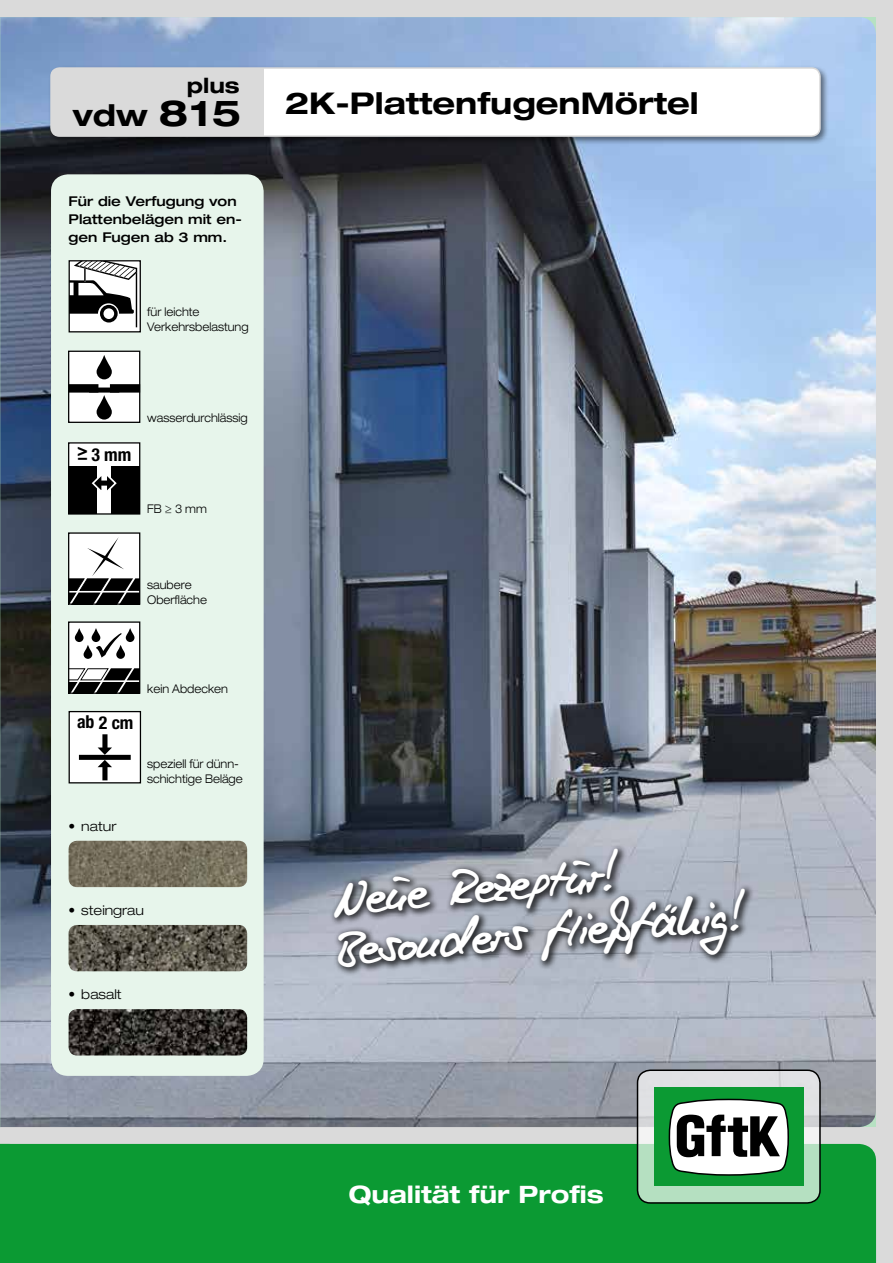
<style>
.page{position:relative;width:893px;height:1263px;background:#dadada}
.page>*{position:absolute;margin:0;border:0;box-sizing:border-box;transform-origin:0 0}
.t1{font:42px/50.4px "Monizwo Plain";color:#fff}
.t2{font:700 expanded 30px "Helvetica Neue LT Std";color:#000}
.t3{font:700 expanded 24px "Helvetica Neue LT Std";color:#fff}
.t4{font:700 expanded 21px "Helvetica Neue LT Std";color:#000}
.t5{font:700 condensed 17.85px "Helvetica Neue LT Std";color:#000}
.t6{font:500 expanded 13.5px/18px "Helvetica Neue LT Std";color:#000}
.t7{font:300 expanded 13.5px "Helvetica Neue LT Std";color:#000}
.t8{font:300 expanded 12px/15px "Helvetica Neue LT Std";color:#000;scale:.9 1}
.s1{font-size:36px}
</style>
<div class="page">
<img style="left:1px;top:17px;width:875px;height:1110px">
<img style="left:0;top:17px;width:1px;height:1110px">
<div style="left:13px;top:1144px;width:863px;height:119px;background:#0b9a33"></div>
<svg style="left:637px;top:1070px;width:183px;height:133px"></svg>
<div style="left:637px;top:1069px;width:184px;height:135px;border:2px solid #000;border-radius:13px"></div>
<div style="left:654px;top:1087px;width:150px;height:99px;background:#0b9a33"></div>
<svg style="left:668px;top:1098px;width:121px;height:78px;background:#96a49a"></svg>
<div style="left:51px;top:174px;width:213px;height:902px;background:#e7f5eb;border-radius:17px"></div>
<div style="left:48px;top:65px;width:781px;height:80px;background:#000;opacity:.5"></div>
<div style="left:51px;top:68px;width:769px;height:68px;background:#fff;border-radius:9px"></div>
<div style="left:51px;top:68px;width:213px;height:68px;background:#dadada"></div>
<div style="left:50px;top:67px;width:771px;height:70px;border:2px solid #dadada;border-radius:9px"></div>
<div style="left:0;top:1144px;width:13px;height:119px;background:#0b9a33"></div>
<div style="left:69px;top:351px;width:71px;height:71px;background:#fff"></div>
<div style="left:68px;top:351px;width:72px;height:72px;border:1px solid #000"></div>
<svg style="left:97px;top:355px;width:15px;height:24px"></svg>
<svg style="left:97px;top:395px;width:15px;height:25px"></svg>
<div style="left:68px;top:384px;width:30px;height:9px;background:#000"></div>
<div style="left:89px;top:387px;width:30px;height:6px;background:#000"></div>
<div style="left:110px;top:384px;width:30px;height:9px;background:#000"></div>
<div style="left:69px;top:443px;width:71px;height:71px;background:#fff"></div>
<div style="left:68px;top:442px;width:72px;height:73px;border:1px solid #000"></div>
<div style="left:69px;top:467px;width:28px;height:47px;background:#000"></div>
<div style="left:111px;top:467px;width:29px;height:47px;background:#000"></div>
<svg style="left:91px;top:476px;width:26px;height:15px"></svg>
<div style="left:69px;top:533px;width:71px;height:71px;background:#fff"></div>
<div style="left:68px;top:532px;width:72px;height:73px;border:1px solid #000"></div>
<svg style="left:69px;top:537px;width:71px;height:67px"></svg>
<div style="left:69px;top:622px;width:71px;height:71px;background:#fff"></div>
<div style="left:68px;top:621px;width:72px;height:73px;border:1px solid #000"></div>
<svg style="left:69px;top:630px;width:71px;height:63px"></svg>
<svg style="left:71px;top:262px;width:68px;height:68px"></svg>
<svg style="left:71px;top:262px;width:66px;height:65px;background:#a0a0a0"></svg>
<div style="left:69px;top:260px;width:72px;height:72px;border:1px solid #000"></div>
<div style="left:69px;top:712px;width:71px;height:71px;background:#fff"></div>
<div style="left:69px;top:711px;width:72px;height:72px;border:1px solid #000"></div>
<div style="left:79px;top:755px;width:52px;height:5px;background:#000"></div>
<svg style="left:98px;top:734px;width:14px;height:46px"></svg>
<img style="left:69px;top:841px;width:178px;height:46px">
<img style="left:69px;top:925px;width:178px;height:46px">
<img style="left:69px;top:1009px;width:178px;height:46px">
<div style="left:329px;top:843px;width:425px;height:133px;background:#000;opacity:.75"></div>
<h3 class="t4" style="left:187px;top:72px;width:54px">plus</h3>
<h2 class="t2" style="left:73px;top:96px;width:170px">vdw <span class="s1">815</span></h2>
<p class="t6" style="left:69px;top:191px;width:175px">Für die Verfugung von<br>Plattenbelägen mit en&shy;gen Fugen ab 3 mm.</p>
<p class="t8" style="left:147px;top:304px;width:114px">für leichte<br>Verkehrsbelastung</p>
<h3 class="t5" style="left:77px;top:444px;width:56px">&gt;– 3 m m</h3>
<p class="t8" style="left:147px;top:410px;width:113px">wasserdurchlässig</p>
<p class="t8" style="left:147px;top:501px;width:68px">FB ≥ 3 mm</p>
<p class="t8" style="left:147px;top:577px;width:68px">saubere<br>Oberfläche</p>
<h3 class="t5" style="left:77px;top:711px;width:58px">ab 2 cm</h3>
<p class="t7" style="left:69px;top:818px;width:49px">• natur</p>
<p class="t8" style="left:147px;top:681px;width:91px">kein Abdecken</p>
<p class="t8" style="left:147px;top:756px;width:108px">speziell für dünn&shy;schichtige Beläge</p>
<p class="t7" style="left:69px;top:902px;width:77px">• steingrau</p>
<p class="t7" style="left:69px;top:986px;width:55px">• basalt</p>
<h2 class="t2" style="left:285px;top:84px;width:415px">2K-PlattenfugenMörtel</h2>
<h1 class="t1" style="left:331px;top:876px;width:416px;rotate:-5deg">Neue Rezeptur!<br>Besonders fließfähig!</h1>
<h3 class="t3" style="left:349px;top:1180px;width:257px">Qualität für Profis</h3>
</div>
